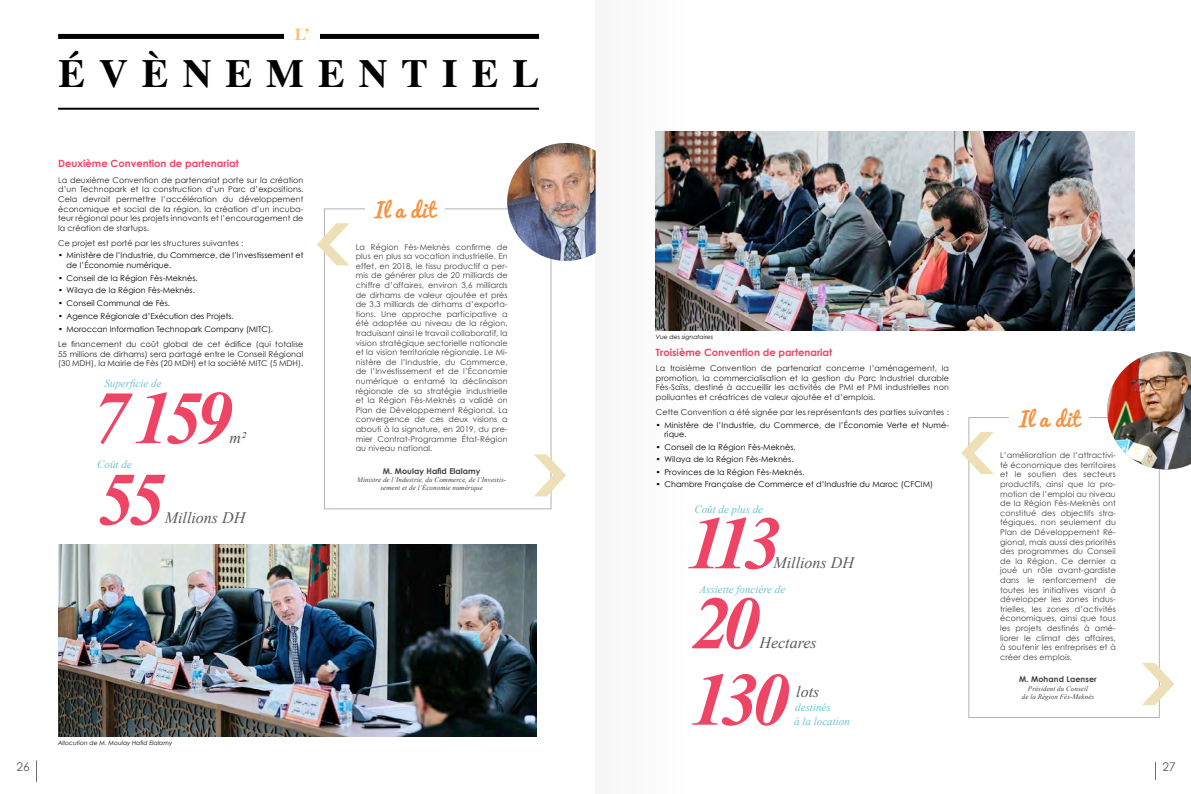
<style>
.page{position:relative;width:1191px;height:794px;background:#fff}
.page>*{position:absolute;margin:0;border:0;box-sizing:border-box;transform-origin:0 0}
.t1{font:italic 700 75px "Times New Roman";letter-spacing:-.09em;color:#ee4566}
.t2{font:700 40px "Times";letter-spacing:.35em;color:#000}
.t3{font:20px "Pacifico";letter-spacing:.025em;color:#f6913f}
.t4{font:700 17px "Times";color:#fdc36f}
.t5{font:italic 16px "Times New Roman";color:#58595b}
.t6{font:12px "Century Gothic";color:#58595b}
.t7{font:italic 11px/14px "Times New Roman";color:#68c5d0}
.t8{font:700 10px "Century Gothic";color:#ee4566}
.t9{font:8px/9.6px "Century Gothic";letter-spacing:.01em;color:#414042;text-align:justify}
.t10{font:8px/9.6px "Century Gothic";letter-spacing:.01em;color:#222;text-align:justify}
.t11{font:8px/9.6px "Century Gothic";letter-spacing:.01em;color:#000}
.t12{font:700 8px "Century Gothic";letter-spacing:.01em;color:#414042}
.t13{font:italic 7px/8.4px "Times New Roman";letter-spacing:.01em;color:#414042;text-align:center}
.t14{font:italic 6px "Century Gothic";letter-spacing:.01em;color:#000}
.s1{color:#414042}
</style>
<div class="page">
<svg style="left:1155px;top:762px;width:1px;height:18px"></svg>
<svg style="left:36px;top:760px;width:1px;height:22px"></svg>
<hr style="left:58px;top:108px;width:481px;height:2px;background:#000">
<div style="left:58px;top:34px;width:481px;height:5px;background:#000"></div>
<div style="left:284px;top:27px;width:35px;height:18px;background:#fff"></div>
<img style="left:58px;top:544px;width:479px;height:192px">
<div style="left:324px;top:208px;width:227px;height:301px;border:1px solid #b7b1b0"></div>
<div style="left:365px;top:189px;width:79px;height:30px;background:#fff"></div>
<svg style="left:534px;top:454px;width:32px;height:42px"></svg>
<img style="left:507px;top:143px;width:88px;height:118px">
<svg style="left:317px;top:223px;width:32px;height:42px"></svg>
<img style="left:778px;top:132px;width:356px;height:199px">
<div style="left:968px;top:417px;width:191px;height:301px;border:1px solid #b7b1b0"></div>
<div style="left:1009px;top:398px;width:79px;height:29px;background:#fff"></div>
<svg style="left:1142px;top:663px;width:32px;height:42px"></svg>
<img style="left:1107px;top:351px;width:84px;height:118px">
<svg style="left:961px;top:432px;width:33px;height:42px"></svg>
<img style="left:595px;top:131px;width:183px;height:200px">
<h3 class="t4" style="left:295px;top:18px;width:17px">L’</h3>
<h2 class="t2" style="left:58px;top:36px;width:467px">ÉVÈNEMENTIEL</h2>
<p class="t8" style="left:58px;top:157px;width:182px">Deuxième Convention de partenariat</p>
<p class="t10" style="left:58px;top:175px;width:247px"><span class="s1">L</span>a deuxième Convention de partenariat porte sur la création d’un Technopark et la construction d’un Parc d’expositions.<br>Cela devrait permettre l’accélération du développement économique et social de la région, la création d’un incuba&shy;teur régional pour les projets innovants et l’encouragement de la création de startups.</p>
<p class="t10" style="left:58px;top:238px;width:187px">Ce projet est porté par les structures suivantes :</p>
<p class="t11" style="left:67px;top:251px;width:238px;text-indent:-9px">• Ministère de l’Industrie, du Commerce, de l’Investissement et de l’Économie numérique.</p>
<p class="t11" style="left:58px;top:273px;width:141px">• Conseil de la Région Fès-Meknès.</p>
<p class="t11" style="left:58px;top:285px;width:138px">• Wilaya de la Région Fès-Meknès.</p>
<p class="t11" style="left:58px;top:298px;width:113px">• Conseil Communal de Fès.</p>
<p class="t11" style="left:58px;top:311px;width:177px">• Agence Régionale d’Exécution des Projets.</p>
<p class="t11" style="left:58px;top:324px;width:216px">• Moroccan Information Technopark Company (MITC).</p>
<p class="t10" style="left:58px;top:339px;width:247px">Le financement du coût global de cet édifice (qui totalise 55 millions de dirhams) sera partagé entre le Conseil Régional (30 MDH), la Mairie de Fès (20 MDH) et la société MITC (5 MDH).</p>
<h1 class="t1" style="left:91px;top:366px;width:143px">7 159</h1>
<h3 class="t7" style="left:104px;top:375px;width:59px">Superficie de</h3>
<h3 class="t5" style="left:230px;top:426px;width:18px">m²</h3>
<h3 class="t7" style="left:97px;top:457px;width:36px">Coût de</h3>
<h1 class="t1" style="left:97px;top:447px;width:70px">55</h1>
<h3 class="t5" style="left:165px;top:507px;width:82px">Millions DH</h3>
<h3 class="t3" style="left:374px;top:192px;width:62px">Il a dit</h3>
<p class="t9" style="left:356px;top:242px;width:153px">La Région Fès-Meknès confirme de plus en plus sa vocation industrielle. En effet, en 2018, le tissu productif a per&shy;mis de générer plus de 20 milliards de chiffre d’affaires, environ 3,6 milliards de dirhams de valeur ajoutée et près de 3,3 milliards de dirhams d’exporta&shy;tions. Une approche participative a été adoptée au niveau de la région, traduisant ainsi le travail collaboratif, la vision stratégique sectorielle nationale et la vision territoriale régionale. Le Mi&shy;nistère de l’Industrie, du Commerce, de l’Investissement et de l’Économie numérique a entamé la déclinaison régionale de sa stratégie industrielle et la Région Fès-Meknès a validé on Plan de Développement Régional. La convergence de ces deux visions a abouti à la signature, en 2019, du pre&shy;mier Contrat-Programme État-Région au niveau national.</p>
<p class="t12" style="left:383px;top:466px;width:99px">M. Moulay Hafid Elalamy</p>
<p class="t13" style="left:357px;top:475px;width:150px">Ministre de l’Industrie, du Commerce, de l’Investis&shy;sement et de l’Économie numérique</p>
<p class="t14" style="left:58px;top:739px;width:116px">Allocution de M. Moulay Hafid Elalamy</p>
<p class="t14" style="left:656px;top:333px;width:59px">Vue des signataires</p>
<p class="t8" style="left:656px;top:346px;width:178px">Troisième Convention de partenariat</p>
<p class="t10" style="left:656px;top:363px;width:294px">La troisième Convention de partenariat concerne l’aménagement, la promotion, la commercialisation et la gestion du Parc Industriel durable Fès-Saïss, destiné à accueillir les activités de PMI et PMI industrielles non polluantes et créatrices de valeur ajoutée et d’emplois.</p>
<p class="t10" style="left:656px;top:407px;width:294px">Cette Convention a été signée par les représentants des parties suivantes :</p>
<p class="t11" style="left:664px;top:420px;width:286px;text-indent:-9px">• Ministère de l’Industrie, du Commerce, de l’Économie Verte et Numé&shy;rique.</p>
<p class="t11" style="left:656px;top:442px;width:141px">• Conseil de la Région Fès-Meknès.</p>
<p class="t11" style="left:656px;top:454px;width:139px">• Wilaya de la Région Fès-Meknès.</p>
<p class="t11" style="left:656px;top:467px;width:150px">• Provinces de la Région Fès-Meknès.</p>
<p class="t11" style="left:656px;top:479px;width:279px">• Chambre Française de Commerce et d’Industrie du Maroc (CFCIM)</p>
<h1 class="t1" style="left:686px;top:491px;width:96px">113</h1>
<h3 class="t7" style="left:694px;top:502px;width:70px">Coût de plus de</h3>
<h3 class="t5" style="left:773px;top:551px;width:82px">Millions DH</h3>
<h3 class="t7" style="left:699px;top:582px;width:87px">Assiette foncière de</h3>
<h1 class="t1" style="left:691px;top:571px;width:70px">20</h1>
<h3 class="t5" style="left:759px;top:631px;width:59px">Hectares</h3>
<h1 class="t1" style="left:690px;top:647px;width:100px">130</h1>
<h3 class="t5" style="left:796px;top:680px;width:25px">lots</h3>
<h3 class="t7" style="left:794px;top:699px;width:57px">destinés<br>à la location</h3>
<h3 class="t3" style="left:1019px;top:401px;width:62px">Il a dit</h3>
<p class="t9" style="left:1000px;top:450px;width:117px">L’amélioration de l’attractivi&shy;té économique des territoires et le soutien des secteurs productifs, ainsi que la pro&shy;motion de l’emploi au niveau de la Région Fès-Meknès ont constitué des objectifs stra&shy;tégiques, non seulement du Plan de Développement Ré&shy;gional, mais aussi des priorités des programmes du Conseil de la Région. Ce dernier a joué un rôle avant-gardiste dans le renforcement de toutes les initiatives visant à développer les zones indus&shy;trielles, les zones d’activités économiques, ainsi que tous les projets destinés à amé&shy;liorer le climat des affaires, à soutenir les entreprises et à créer des emplois.</p>
<p class="t12" style="left:1019px;top:674px;width:79px">M. Mohand Laenser</p>
<p class="t13" style="left:1021px;top:684px;width:74px">Président du Conseil<br>de la Région Fès-Meknès</p>
<h3 class="t6" style="left:16px;top:759px;width:15px">26</h3>
<h3 class="t6" style="left:1162px;top:759px;width:15px">27</h3>
</div>
